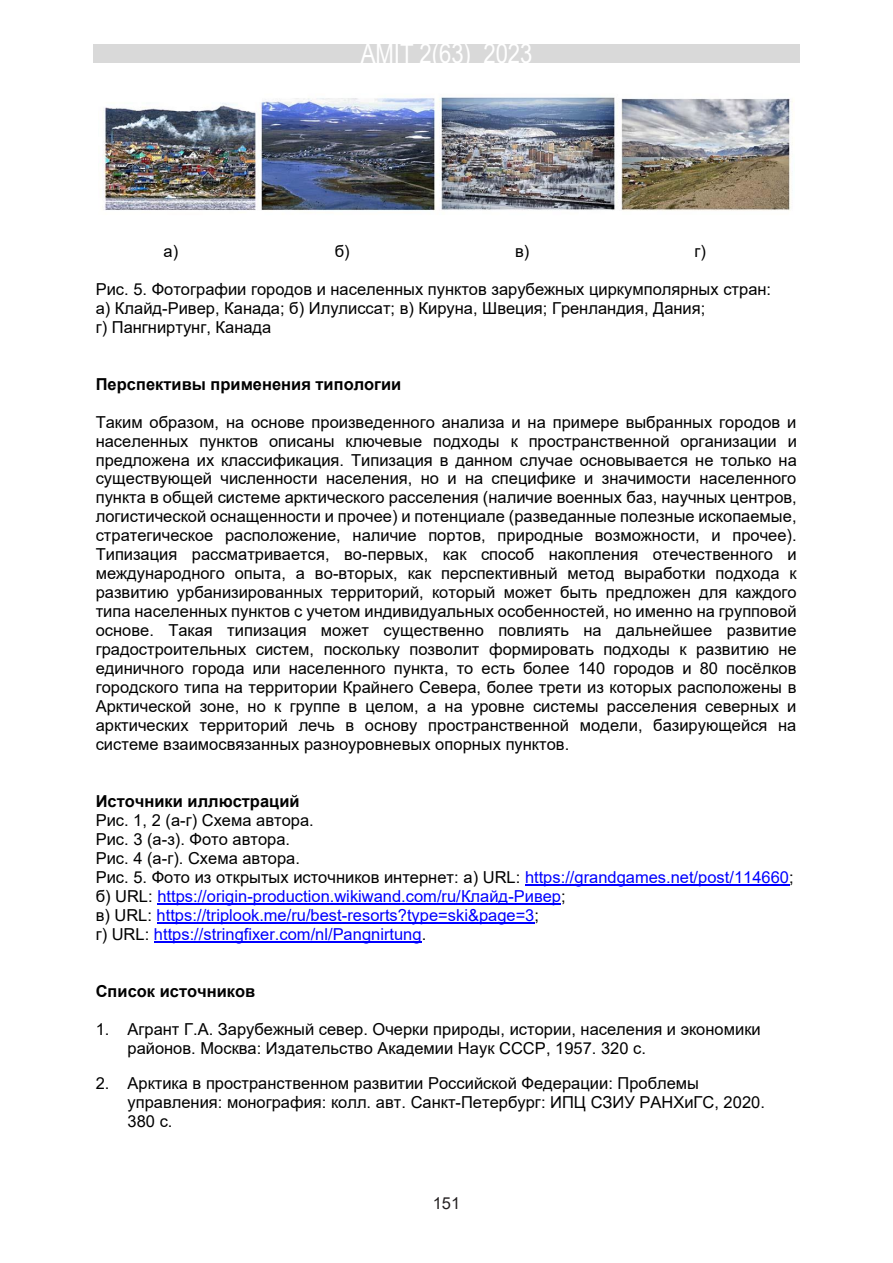
<style>
.page{position:relative;width:893px;height:1263px;background:#fff}
.page>*{position:absolute;margin:0;border:0;box-sizing:border-box;transform-origin:0 0}
.t1{font:27px "Arial Narrow";color:#fff}
.t2{font:16.5px/19px "Arial";color:#000}
.t3{font:16.5px/18.9px "Arial";color:#00f}
.t4{font:700 16.5px "Arial";color:#000}
.t5{font:16.5px "Arial";color:#231f20}
.s1{font-weight:700;color:#000}
.s2{color:#000}
</style>
<div class="page">
<div style="left:93px;top:44px;width:707px;height:19px;background:#d9d9d9"></div>
<hr style="left:525px;top:885px;width:264px;height:1px;background:#00f">
<hr style="left:157px;top:904px;width:404px;height:1px;background:#00f">
<hr style="left:157px;top:923px;width:378px;height:1px;background:#00f">
<hr style="left:154px;top:942px;width:268px;height:1px;background:#00f">
<img style="left:103px;top:97px;width:690px;height:114px">
<h1 class="t1" style="left:361px;top:34px;width:173px">AMIT 2(63) 2023</h1>
<p class="t2" style="left:163px;top:241px;width:16px">а)</p>
<p class="t2" style="left:335px;top:241px;width:16px">б)</p>
<p class="t2" style="left:515px;top:241px;width:16px">в)</p>
<p class="t2" style="left:694px;top:241px;width:13px">г)</p>
<p class="t2" style="left:96px;top:279px;width:677px">Рис. 5. Фотографии городов и населенных пунктов зарубежных циркумполярных стран: а) Клайд-Ривер, Канада; б) Илулиссат; в) Кируна, Швеция; Гренландия, Дания;<br>г) Пангниртунг, Канада</p>
<p class="t4" style="left:96px;top:372px;width:307px">Перспективы применения типологии</p>
<p class="t2" style="left:96px;top:412px;width:703px;text-align:justify">Таким образом, на основе произведенного анализа и на примере выбранных городов и населенных пунктов описаны ключевые подходы к пространственной организации и предложена их классификация. Типизация в данном случае основывается не только на существующей численности населения, но и на специфике и значимости населенного пункта в общей системе арктического расселения (наличие военных баз, научных центров, логистической оснащенности и прочее) и потенциале (разведанные полезные ископаемые, стратегическое расположение, наличие портов, природные возможности, и прочее).<br>Типизация рассматривается, во-первых, как способ накопления отечественного и международного опыта, а во-вторых, как перспективный метод выработки подхода к развитию урбанизированных территорий, который может быть предложен для каждого типа населенных пунктов с учетом индивидуальных особенностей, но именно на групповой основе. Такая типизация может существенно повлиять на дальнейшее развитие градостроительных систем, поскольку позволит формировать подходы к развитию не единичного города или населенного пункта, то есть более 140 городов и 80 посёлков городского типа на территории Крайнего Севера, более трети из которых расположены в Арктической зоне, но к группе в целом, а на уровне системы расселения северных и арктических территорий лечь в основу пространственной модели, базирующейся на системе взаимосвязанных разноуровневых опорных пунктов.</p>
<p class="t3" style="left:96px;top:792px;width:700px"><span class="s1">Источники иллюстраций<br></span><span class="s2">Рис. 1, 2 (а-г) Схема автора.<br>Рис. 3 (а-з). Фото автора.<br>Рис. 4 (а-г). Схема автора.<br>Рис. 5. Фото из открытых источников интернет: а) URL:</span> https://grandgames.net/post/114660<span class="s2">; б) URL:</span> https://origin-production.wikiwand.com/ru/Клайд-Ривер<span class="s2">;<br>в) URL:</span> https://triplook.me/ru/best-resorts?type=ski&amp;page=3<span class="s2">;<br>г) URL:</span> https://stringfixer.com/nl/Pangnirtung<span class="s2">.</span></p>
<p class="t4" style="left:96px;top:979px;width:161px">Список источников</p>
<p class="t2" style="left:128px;top:1019px;width:635px;text-indent:-32px">1. Агрант Г.А. Зарубежный север. Очерки природы, истории, населения и экономики районов. Москва: Издательство Академии Наук СССР, 1957. 320 с.</p>
<p class="t2" style="left:128px;top:1074px;width:639px;text-indent:-32px">2. Арктика в пространственном развитии Российской Федерации: Проблемы управления: монография: колл. авт. Санкт-Петербург: ИПЦ СЗИУ РАНХиГС, 2020.<br>380 с.</p>
<p class="t5" style="left:433px;top:1191px;width:29px">151</p>
</div>
